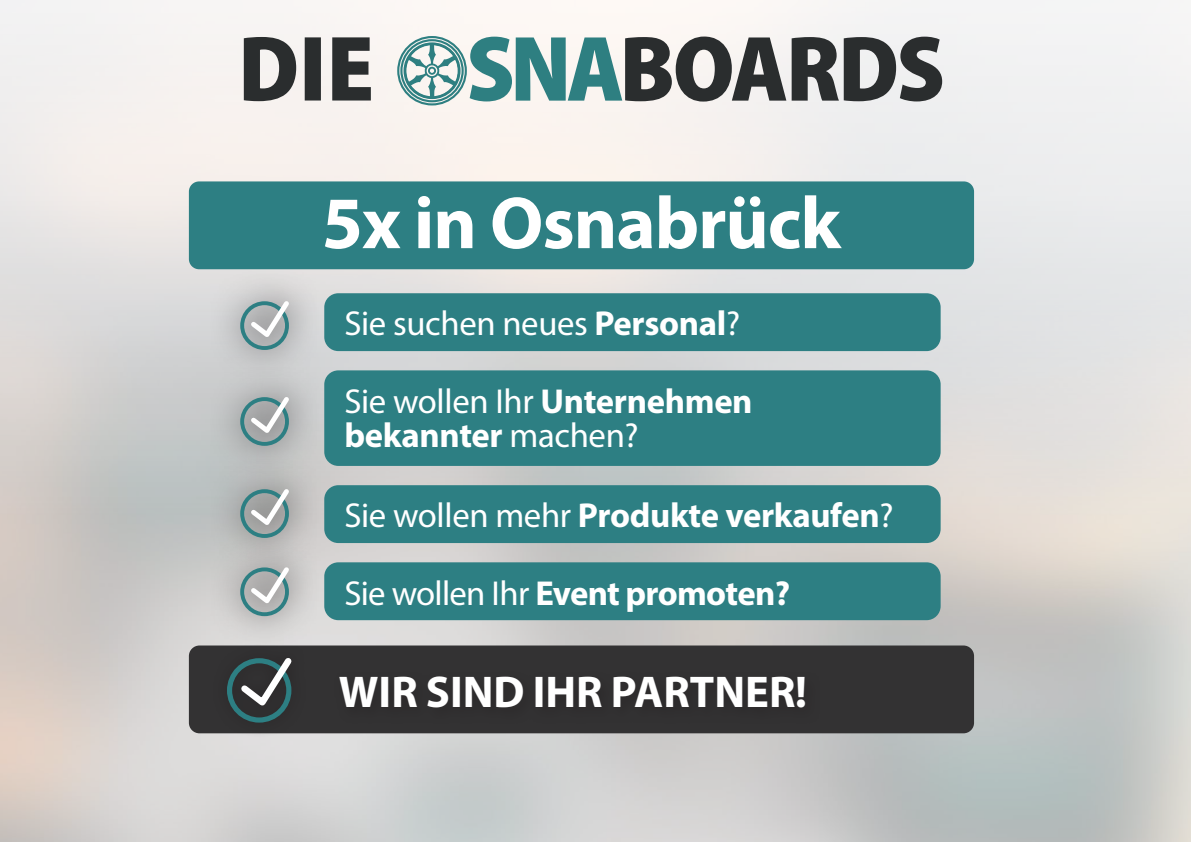
<style>
.page{position:relative;width:1191px;height:842px;background:#fff}
.page>*{position:absolute;margin:0;border:0;box-sizing:border-box;transform-origin:0 0}
.t1{font:74.4px "Myriad Variable Concept";letter-spacing:-.015em;color:#fff}
.t2{font:700 44.6px "Myriad Pro";color:#fff}
.t3{font:700 34.7px/34.1px "Myriad Pro";letter-spacing:-.015em;color:#fff}
.t4{font:34.7px "Myriad Pro";letter-spacing:-.01em;color:#fff}
.s1{font-weight:700}
.s2{font-weight:400}
</style>
<div class="page">
<img style="left:0;top:0;width:1191px;height:842px">
<div style="left:189px;top:181px;width:785px;height:88px;background:#2d7f83;border-radius:10px"></div>
<div style="left:324px;top:293px;width:616px;height:58px;background:#2d7f83;border-radius:14px"></div>
<div style="left:324px;top:562px;width:616px;height:58px;background:#2d7f83;border-radius:14px"></div>
<div style="left:324px;top:485px;width:616px;height:58px;background:#2d7f83;border-radius:14px"></div>
<div style="left:189px;top:645px;width:785px;height:88px;background:#333233;border-radius:11px"></div>
<div style="left:324px;top:370px;width:616px;height:96px;background:#2d7f83;border-radius:14px"></div>
<svg style="left:244px;top:37px;width:127px;height:64px"></svg>
<svg style="left:396px;top:36px;width:546px;height:69px"></svg>
<div style="left:403px;top:42px;width:57px;height:57px;border:3px solid #2e7f81;border-radius:50%"></div>
<svg style="left:210px;top:271px;width:109px;height:96px;background:#cfd0d1"></svg>
<div style="left:240px;top:301px;width:49px;height:49px;border:4px solid #2d7f83;border-radius:50%"></div>
<svg style="left:247px;top:300px;width:46px;height:42px;background:#abb7b9"></svg>
<svg style="left:210px;top:367px;width:109px;height:92px;background:#c0c2c3"></svg>
<div style="left:240px;top:397px;width:49px;height:49px;border:4px solid #2d7f83;border-radius:50%"></div>
<svg style="left:247px;top:396px;width:46px;height:42px;background:#a3afb0"></svg>
<svg style="left:210px;top:459px;width:109px;height:78px;background:#babcbc"></svg>
<div style="left:240px;top:489px;width:49px;height:49px;border:4px solid #2d7f83;border-radius:50%"></div>
<svg style="left:247px;top:488px;width:46px;height:42px;background:#a0acac"></svg>
<svg style="left:210px;top:537px;width:109px;height:109px;background:#cbcac9"></svg>
<div style="left:240px;top:567px;width:49px;height:49px;border:4px solid #2d7f83;border-radius:50%"></div>
<svg style="left:247px;top:566px;width:46px;height:42px;background:#abb6b6"></svg>
<div style="left:212px;top:643px;width:95px;height:94px;background:#231f20;opacity:.75"></div>
<div style="left:227px;top:658px;width:64px;height:65px;border:5px solid #2d7f83;border-radius:50%"></div>
<svg style="left:235px;top:657px;width:62px;height:55px"></svg>
<h1 class="t1" style="left:322px;top:180px;width:520px">5x in Osnabrück</h1>
<p class="t4" style="left:344px;top:302px;width:397px">Sie suchen neues <span class="s1">Personal</span>?</p>
<p class="t3" style="left:344px;top:383px;width:410px"><span class="s2">Sie wollen Ihr</span> Unternehmen bekannter <span class="s2">machen?</span></p>
<p class="t3" style="left:344px;top:497px;width:550px"><span class="s2">Sie wollen mehr</span> Produkte verkaufen<span class="s2">?</span></p>
<p class="t3" style="left:344px;top:575px;width:447px"><span class="s2">Sie wollen Ihr</span> Event promoten?</p>
<p class="t2" style="left:339px;top:663px;width:469px">WIR SIND IHR PARTNER!</p>
</div>
